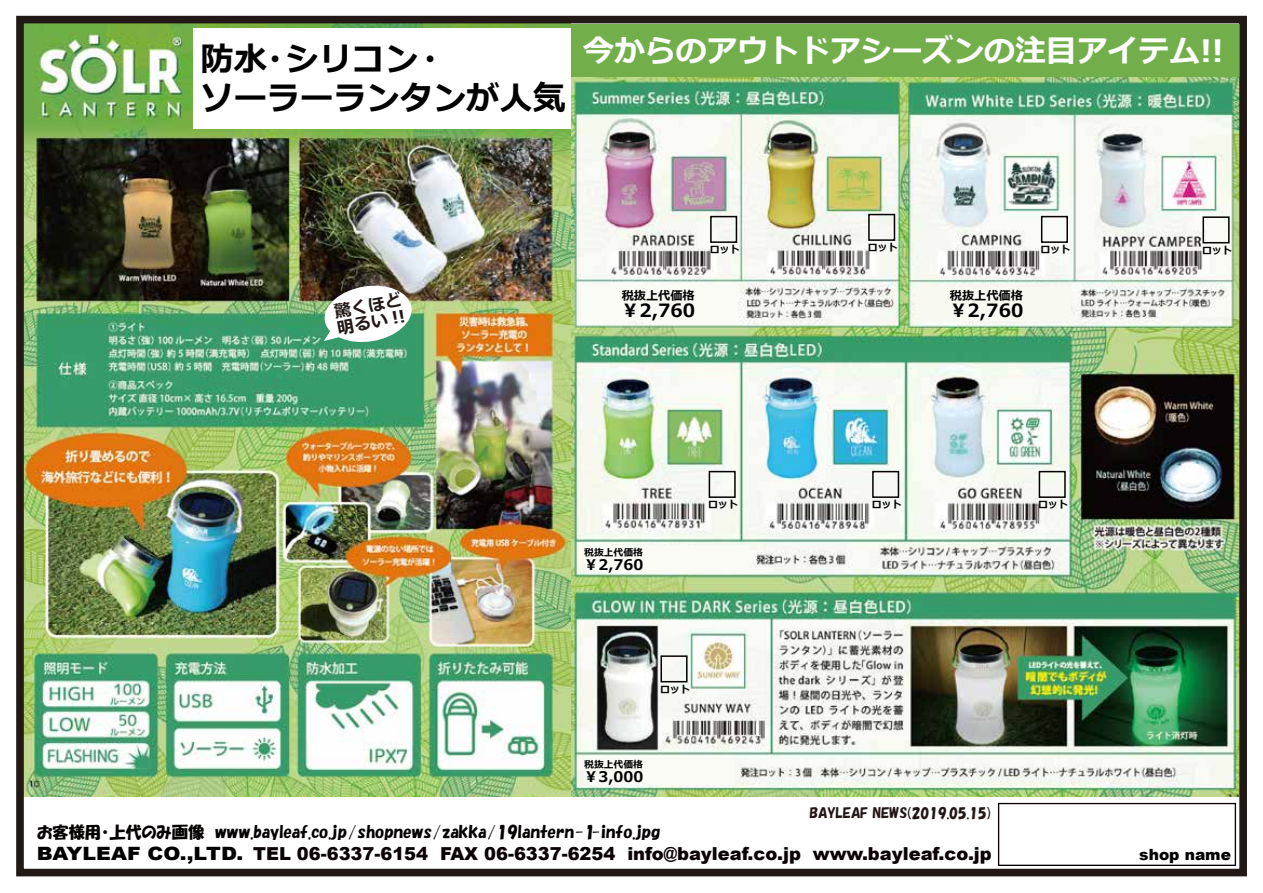
<style>
.page{position:relative;width:1263px;height:893px;background:#fff}
.page>*{position:absolute;margin:0;border:0;box-sizing:border-box;transform-origin:0 0}
.t1{font:700 33.15px "Meiryo";color:#000}
.t2{font:700 30.9px "Meiryo";color:#fff}
.t3{font:700 18.3px "Meiryo";color:#000}
.t4{font:900 17.85px "Arial";color:#0b0306}
.t5{font:700 17.1px/17px "Meiryo";color:#231815}
.t6{font:16.2px "HGP Soei Kakupoptai";color:#040000}
.t7{font:900 15.45px "Arial";color:#000}
.t8{font:700 14.7px "Meiryo";color:#000}
.t9{font:13.5px "HGP Soei Kakupoptai";color:#231715}
.t10{font:700 12.15px "Meiryo";color:#000}
.t11{font:700 10.05px "Meiryo";color:#000}
.t12{font:700 9.75px "Meiryo";color:#000}
.s1{font-size:18.3px;color:#000}
</style>
<div class="page">
<img style="left:570px;top:77px;width:668px;height:719px">
<img style="left:25px;top:25px;width:545px;height:772px">
<div style="left:543px;top:24px;width:695px;height:53px;background:#72af4b"></div>
<div style="left:16px;top:16px;width:1231px;height:860px;border:8px solid #221815"></div>
<div style="left:998px;top:803px;width:238px;height:63px;background:#fff;border:1px solid #0b0205"></div>
<svg style="left:322px;top:283px;width:92px;height:62px"></svg>
<div style="left:193px;top:28px;width:377px;height:101px;background:#fff"></div>
<div style="left:582px;top:285px;width:156px;height:36px;background:#f9fbf4"></div>
<div style="left:710px;top:216px;width:27px;height:27px;border:2px solid #040000"></div>
<div style="left:868px;top:214px;width:27px;height:27px;border:2px solid #040000"></div>
<div style="left:916px;top:287px;width:154px;height:34px;background:#f8faf2"></div>
<div style="left:1041px;top:216px;width:27px;height:27px;border:2px solid #040000"></div>
<div style="left:1202px;top:216px;width:27px;height:27px;border:2px solid #040000"></div>
<div style="left:585px;top:545px;width:165px;height:27px;background:#f9fbf4"></div>
<div style="left:709px;top:471px;width:27px;height:27px;border:2px solid #040000"></div>
<div style="left:872px;top:471px;width:27px;height:27px;border:2px solid #040000"></div>
<div style="left:1039px;top:471px;width:27px;height:27px;border:2px solid #040000"></div>
<div style="left:588px;top:756px;width:147px;height:29px;background:#f9fbf4"></div>
<div style="left:660px;top:655px;width:27px;height:27px;border:2px solid #040000"></div>
<h1 class="t1" style="left:200px;top:35px;width:248px">防水・シリコン・</h1>
<h2 class="t2" style="left:583px;top:29px;width:642px">今からのアウトドアシーズンの注目アイテム!!</h2>
<h1 class="t1" style="left:200px;top:74px;width:367px">ソーラーランタンが人気</h1>
<p class="t5" style="left:333px;top:304px;width:70px;rotate:-10deg">驚くほど明るい !!</p>
<p class="t10" style="left:622px;top:287px;width:74px">税抜上代価格</p>
<p class="t3" style="left:621px;top:298px;width:75px">￥2,760</p>
<p class="t11" style="left:710px;top:242px;width:32px">ロット</p>
<p class="t11" style="left:868px;top:240px;width:32px">ロット</p>
<p class="t11" style="left:1040px;top:242px;width:32px">ロット</p>
<p class="t11" style="left:1202px;top:243px;width:32px">ロット</p>
<p class="t10" style="left:950px;top:287px;width:74px">税抜上代価格</p>
<p class="t3" style="left:949px;top:298px;width:75px">￥2,760</p>
<p class="t12" style="left:584px;top:546px;width:60px">税抜上代価格</p>
<p class="t8" style="left:584px;top:554px;width:61px">￥2,760</p>
<p class="t11" style="left:708px;top:497px;width:32px">ロット</p>
<p class="t11" style="left:872px;top:497px;width:32px">ロット</p>
<p class="t11" style="left:1038px;top:497px;width:32px">ロット</p>
<p class="t11" style="left:660px;top:682px;width:32px">ロット</p>
<p class="t12" style="left:584px;top:757px;width:60px">税抜上代価格</p>
<p class="t8" style="left:584px;top:766px;width:61px">￥3,000</p>
<p class="t9" style="left:810px;top:807px;width:183px">BAYLEAF NEWS(2019.05.15)</p>
<p class="t4" style="left:37px;top:840px;width:956px"><span class="s1">BAYLEAF CO.,LTD.</span> TEL 06-6337-6154 FAX 06-6337-6254 info@bayleaf.co.jp www.bayleaf.co.jp</p>
<p class="t7" style="left:1139px;top:843px;width:93px">shop name</p>
<p class="t6" style="left:37px;top:824px;width:625px">お客様用・上代のみ画像　www.bayleaf.co.jp/shopnews/zakka/19lantern-1-info.jpg</p>
</div>
